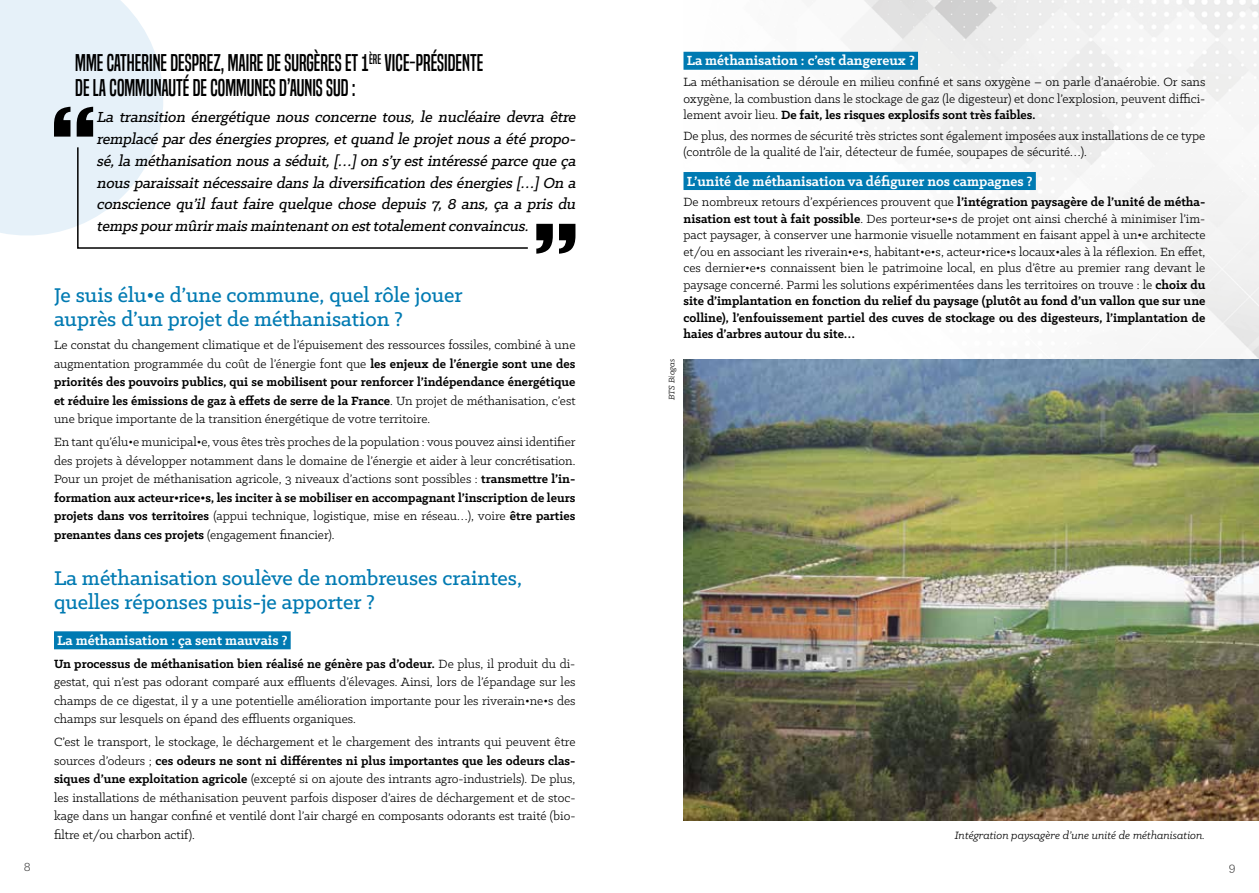
<style>
.page{position:relative;width:1259px;height:893px;background:#fff}
.page>*{position:absolute;margin:0;border:0;box-sizing:border-box;transform-origin:0 0}
.t1{font:500 22.5px/24.6px "Klinic Slab";color:#007ab2}
.t2{font:22.35px/24.5px "Built Titling Rg";color:#000}
.t3{font:italic 500 16.5px/21.9px "Klinic Slab";color:#000;text-align:justify}
.t4{font:700 15px "Klinic Slab";color:#fff}
.t5{font:13.5px/18.6px "Klinic Slab";color:#000;text-align:justify}
.t6{font:italic 12px "Klinic Slab";color:#000}
.t7{font:italic 9px "Klinic Slab";color:#000}
.s1{font-weight:700}
</style>
<div class="page">
<div style="left:683px;top:52px;width:235px;height:18px;background:#007ab2"></div>
<div style="left:683px;top:172px;width:353px;height:18px;background:#007ab2"></div>
<div style="left:54px;top:631px;width:237px;height:18px;background:#007ab2"></div>
<svg style="left:536px;top:224px;width:39px;height:30px"></svg>
<img style="left:683px;top:359px;width:576px;height:462px">
<svg style="left:0;top:0;width:163px;height:236px;background:#e1ebf2"></svg>
<svg style="left:76px;top:146px;width:452px;height:103px"></svg>
<h2 class="t2" style="left:75px;top:51px;width:409px">MME CATHERINE DESPREZ, MAIRE DE SURGÈRES ET 1<sup>ÈRE</sup> VICE-PRÉSIDENTE<br>DE LA COMMUNAUTÉ DE COMMUNES D’AUNIS SUD :</h2>
<p class="t3" style="left:97px;top:106px;width:484px">La transition énergétique nous concerne tous, le nucléaire devra être remplacé pardesénergiespropres,etquand le projetnousa été propo&shy;sé,la méthanisation nousa séduit,[…]on s’y estintéressé parce que ça nousparaissaitnécessaire dansla diversification desénergies[…]On a conscience qu’il faut faire quelque chose depuis 7, 8 ans, ça a pris du tempspourmûrirmaismaintenanton esttotalementconvaincus.</p>
<h1 class="t1" style="left:54px;top:282px;width:410px">Je suis élu•e d’une commune, quel rôle jouer auprès d’un projet de méthanisation ?</h1>
<p class="t5" style="left:54px;top:335px;width:523px">Le constat du changement climatique et de l’épuisement des ressources fossiles, combiné à une augmentation programmée du coût de l’énergie font que <span class="s1">les enjeux de l’énergie sont une des priorités des pouvoirs publics, qui se mobilisent pour renforcer l’indépendance énergétique et réduire les émissions de gaz à effets de serre de la France</span>. Un projet de méthanisation, c’est une brique importante de la transition énergétique de votre territoire.</p>
<p class="t5" style="left:54px;top:432px;width:523px;text-align:left">En tant qu’élu•e municipal•e, vous êtes très proches de la population : vous pouvez ainsi identifier des projets à développer notamment dans le domaine de l’énergie et aider à leur concrétisation.<br>Pour un projet de méthanisation agricole, 3 niveaux d’actions sont possibles : <span class="s1">transmettre l’in&shy;formation aux acteur•rice•s, les inciter à se mobiliser en accompagnant l’inscription de leurs projets dans vos territoires</span> (appui technique, logistique, mise en réseau…), voire <span class="s1">être parties prenantes dans ces projets</span> (engagement financier).</p>
<h1 class="t1" style="left:54px;top:565px;width:469px">La méthanisation soulève de nombreuses craintes, quelles réponses puis-je apporter ?</h1>
<p class="t4" style="left:57px;top:630px;width:232px">La méthanisation : ça sent mauvais ?</p>
<p class="t5" style="left:54px;top:654px;width:523px"><span class="s1">Un processus de méthanisation bien réalisé ne génère pas d’odeur.</span> De plus, il produit du di&shy;gestat, qui n’est pas odorant comparé aux effluents d’élevages. Ainsi, lors de l’épandage sur les champs de ce digestat, il y a une potentielle amélioration importante pour les riverain•ne•s des champs sur lesquels on épand des effluents organiques.</p>
<p class="t5" style="left:54px;top:732px;width:523px">C’est le transport, le stockage, le déchargement et le chargement des intrants qui peuvent être sources d’odeurs ; <span class="s1">ces odeurs ne sont ni différentes ni plus importantes que les odeurs clas&shy;siques d’une exploitation agricole</span> (excepté si on ajoute des intrants agro-industriels). De plus, les installations de méthanisation peuvent parfois disposer d’aires de déchargement et de stoc&shy;kage dans un hangar confiné et ventilé dont l’air chargé en composants odorants est traité (bio&shy;filtre et/ou charbon actif).</p>
<p class="t4" style="left:686px;top:51px;width:230px">La méthanisation : c’est dangereux ?</p>
<p class="t5" style="left:683px;top:73px;width:523px;line-height:16.5px">La méthanisation se déroule en milieu confiné et sans oxygène – on parle d’anaérobie. Or sans oxygène, la combustion dans le stockage de gaz (le digesteur) et donc l’explosion, peuvent diffici&shy;lement avoir lieu. <span class="s1">De fait, les risques explosifs sont très faibles.</span></p>
<p class="t5" style="left:683px;top:127px;width:523px;line-height:16.5px">De plus, des normes de sécurité très strictes sont également imposées aux installations de ce type (contrôle de la qualité de l’air, détecteur de fumée, soupapes de sécurité…).</p>
<p class="t4" style="left:686px;top:171px;width:347px">L’unité de méthanisation va défigurer nos campagnes ?</p>
<p class="t5" style="left:683px;top:193px;width:523px;line-height:16.5px">De nombreux retours d’expériences prouvent que <span class="s1">l’intégration paysagère de l’unité de métha&shy;nisation est tout à fait possible</span>. Des porteur•se•s de projet ont ainsi cherché à minimiser l’im&shy;pact paysager, à conserver une harmonie visuelle notamment en faisant appel à un•e architecte et/ou en associant les riverain•e•s, habitant•e•s, acteur•rice•s locaux•ales à la réflexion. En effet, ces dernier•e•s connaissent bien le patrimoine local, en plus d’être au premier rang devant le paysage concerné. Parmi les solutions expérimentées dans les territoires on trouve : le <span class="s1">choix du site d’implantation en fonction du relief du paysage (plutôt au fond d’un vallon que sur une colline), l’enfouissement partiel des cuves de stockage ou des digesteurs, l’implantation de haies d’arbres autour du site…</span></p>
<p class="t7" style="left:666px;top:400px;width:43px;rotate:-90deg">BTS Biogas</p>
<p class="t6" style="left:955px;top:828px;width:252px">Intégration paysagère d’une unité de méthanisation.</p>
<p class="t5" style="left:24px;top:857px;width:8px">8</p>
<p class="t5" style="left:1228px;top:857px;width:8px">9</p>
</div>
